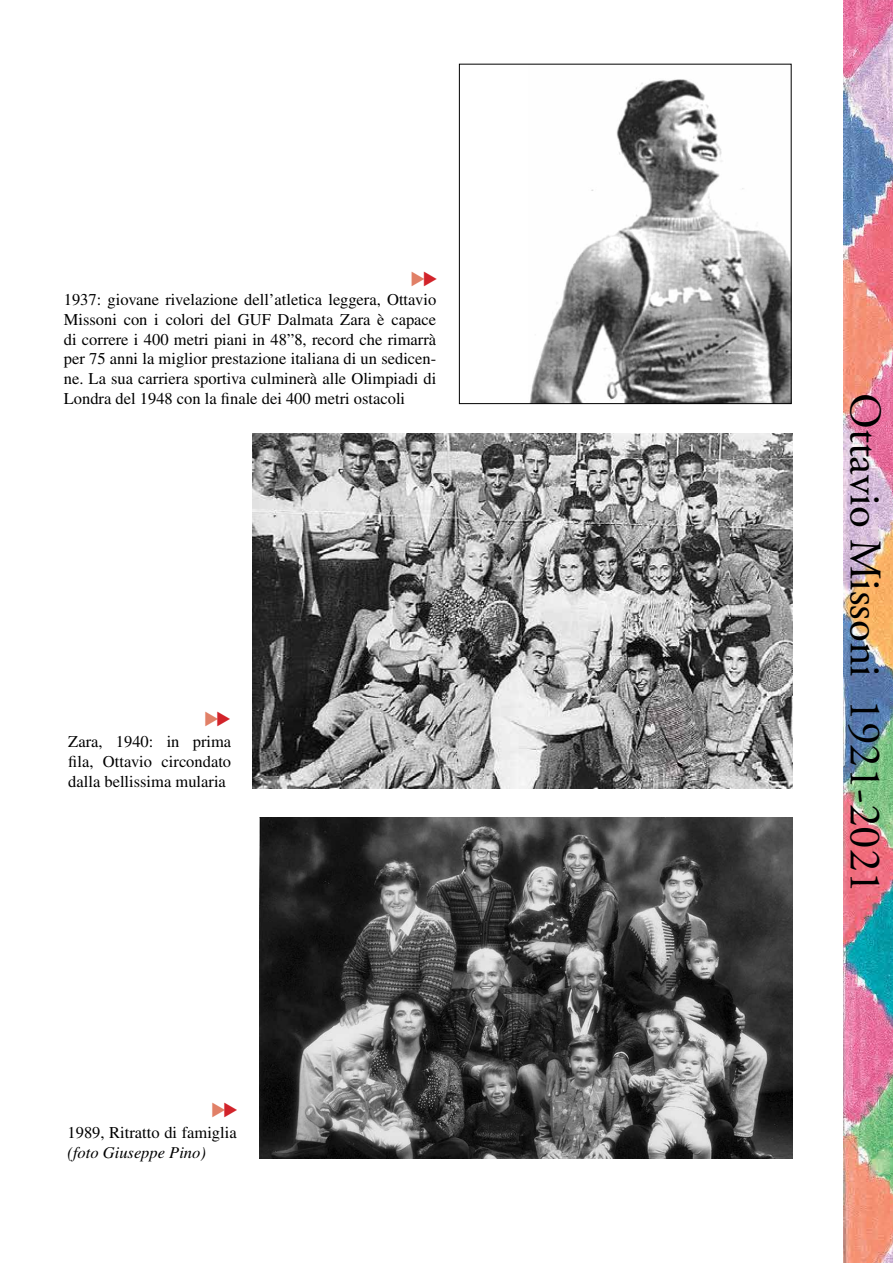
<style>
.page{position:relative;width:893px;height:1263px;background:#fff}
.page>*{position:absolute;margin:0;border:0;box-sizing:border-box;transform-origin:0 0}
.t1{font:45px "Adobe Garamond Pro";color:#000}
.t2{font:16.5px/19.8px "Times LT Std";color:#000;text-align:justify}
.t3{font:italic 16.5px "Times LT Std";color:#000}
</style>
<div class="page">
<img style="left:844px;top:0;width:49px;height:1263px">
<img style="left:252px;top:433px;width:540px;height:356px">
<img style="left:259px;top:818px;width:533px;height:340px">
<img style="left:530px;top:79px;width:259px;height:323px">
<div style="left:459px;top:64px;width:332px;height:340px;border:1px solid #000"></div>
<p class="t2" style="left:64px;top:289px;width:374px">1937: giovane rivelazione dell’atletica leggera, Ottavio Missoni con i colori del GUF Dalmata Zara è capace di correre i 400 metri piani in 48”8, record che rimarrà per 75 anni la miglior prestazione italiana di un sedicen&shy;ne. La sua carriera sportiva culminerà alle Olimpiadi di Londra del 1948 con la finale dei 400 metri ostacoli</p>
<p class="t2" style="left:68px;top:732px;width:164px">Zara, 1940: in prima fila, Ottavio circondato dalla bellissima mularia</p>
<p class="t2" style="left:68px;top:1123px;width:171px">1989, Ritratto di famiglia</p>
<p class="t3" style="left:68px;top:1143px;width:140px">(foto Giuseppe Pino)</p>
<h1 class="t1" style="left:892px;top:393px;width:502px;rotate:90deg">Ottavio Missoni 1921-2021</h1>
</div>
